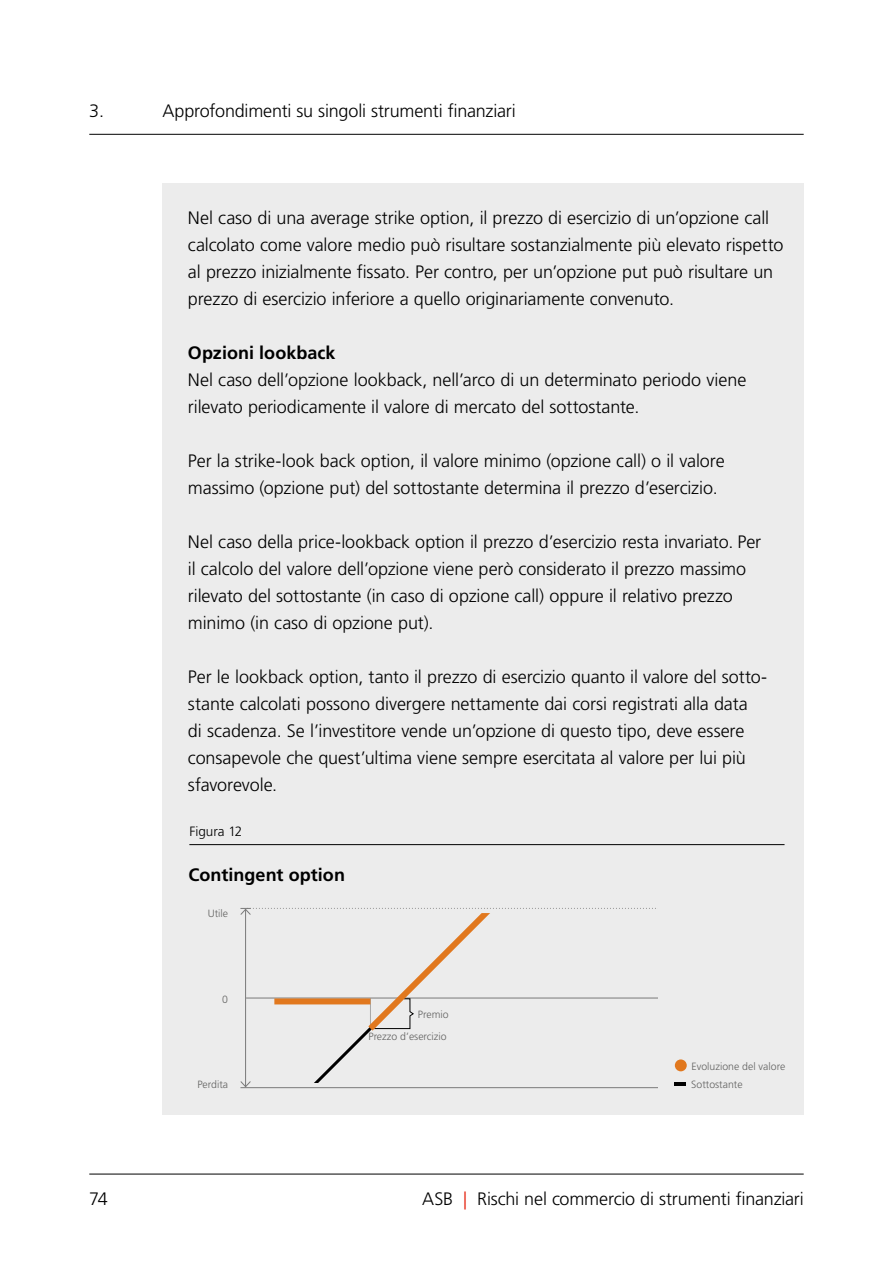
<style>
.page{position:relative;width:893px;height:1263px;background:#fff}
.page>*{position:absolute;margin:0;border:0;box-sizing:border-box;transform-origin:0 0}
.FACTBOX_Body{font:300 18px/27px "Frutiger LT Std";letter-spacing:-.005em;color:#000}
.Titel__fett{font:700 18px "Frutiger LT Std";letter-spacing:.005em;color:#000}
.FACTBOX_Titel{font:700 18px "Frutiger LT Std";letter-spacing:.005em;color:#000}
.Abb{font:300 13.5px "Frutiger LT Std";color:#000}
.Legende_X-Achse{font:300 10.5px "Frutiger LT Std";color:#626261}
.Legende_Y-Achse{font:300 10.5px "Frutiger LT Std";color:#626261}
.s1{color:#e41e0a}
</style>
<div class="page">
<div style="left:162px;top:183px;width:642px;height:149px;background:#ececec"></div>
<div style="left:162px;top:318px;width:642px;height:41px;background:#ececec"></div>
<div style="left:162px;top:345px;width:642px;height:41px;background:#ececec"></div>
<div style="left:162px;top:372px;width:642px;height:68px;background:#ececec"></div>
<div style="left:162px;top:426px;width:642px;height:41px;background:#ececec"></div>
<div style="left:162px;top:453px;width:642px;height:68px;background:#ececec"></div>
<div style="left:162px;top:507px;width:642px;height:41px;background:#ececec"></div>
<div style="left:162px;top:534px;width:642px;height:122px;background:#ececec"></div>
<div style="left:162px;top:642px;width:642px;height:41px;background:#ececec"></div>
<div style="left:162px;top:669px;width:642px;height:149px;background:#ececec"></div>
<div style="left:162px;top:804px;width:642px;height:41px;background:#ececec"></div>
<div style="left:162px;top:831px;width:642px;height:41px;background:#ececec"></div>
<div style="left:162px;top:858px;width:642px;height:41px;background:#ececec"></div>
<div style="left:162px;top:885px;width:642px;height:41px;background:#ececec"></div>
<div style="left:162px;top:912px;width:642px;height:41px;background:#ececec"></div>
<div style="left:162px;top:939px;width:642px;height:41px;background:#ececec"></div>
<div style="left:162px;top:966px;width:642px;height:41px;background:#ececec"></div>
<div style="left:162px;top:993px;width:642px;height:41px;background:#ececec"></div>
<div style="left:162px;top:1020px;width:642px;height:41px;background:#ececec"></div>
<div style="left:162px;top:1047px;width:642px;height:41px;background:#ececec"></div>
<div style="left:162px;top:1074px;width:642px;height:41px;background:#ececec"></div>
<svg style="left:240px;top:907px;width:417px;height:182px"></svg>
<hr style="left:189px;top:844px;width:595px;height:1px;background:#000">
<div style="left:675px;top:1059px;width:12px;height:12px;background:#e1781e;border-radius:50%"></div>
<svg style="left:674px;top:1083px;width:12px;height:3px"></svg>
<hr style="left:89px;top:1174px;width:715px;height:1px;background:#000">
<hr style="left:89px;top:134px;width:715px;height:1px;background:#000">
<p class="FACTBOX_Body" style="left:89px;top:97px;width:16px">3.</p>
<p class="FACTBOX_Body" style="left:162px;top:97px;width:355px">Approfondimenti su singoli strumenti finanziari</p>
<p class="FACTBOX_Body" style="left:188px;top:204px;width:597px">Nel caso di una average strike option, il prezzo di esercizio di un’opzione call calcolato come valore medio può risultare sostanzialmente più elevato rispetto al prezzo inizialmente fissato. Per contro, per un’opzione put può risultare un prezzo di esercizio inferiore a quello originariamente convenuto.</p>
<p class="FACTBOX_Titel" style="left:188px;top:342px;width:149px">Opzioni lookback</p>
<p class="FACTBOX_Body" style="left:188px;top:366px;width:560px">Nel caso dell’opzione lookback, nell’arco di un determinato periodo viene rilevato periodicamente il valore di mercato del sottostante.</p>
<p class="FACTBOX_Body" style="left:188px;top:447px;width:538px">Per la strike-look back option, il valore minimo (opzione call) o il valore massimo (opzione put) del sottostante determina il prezzo d’esercizio.</p>
<p class="FACTBOX_Body" style="left:188px;top:528px;width:575px">Nel caso della price-lookback option il prezzo d’esercizio resta invariato. Per il calcolo del valore dell’opzione viene però considerato il prezzo massimo rilevato del sottostante (in caso di opzione call) oppure il relativo prezzo minimo (in caso di opzione put).</p>
<p class="FACTBOX_Body" style="left:188px;top:663px;width:581px">Per le lookback option, tanto il prezzo di esercizio quanto il valore del sotto&shy;stante calcolati possono divergere nettamente dai corsi registrati alla data<br>di scadenza. Se l’investitore vende un’opzione di questo tipo, deve essere consapevole che quest’ultima viene sempre esercitata al valore per lui più sfavorevole.</p>
<p class="Abb" style="left:189px;top:824px;width:54px">Figura 12</p>
<p class="Titel__fett" style="left:188px;top:864px;width:158px">Contingent option</p>
<p class="Legende_Y-Achse" style="left:208px;top:907px;width:22px">Utile</p>
<p class="Legende_Y-Achse" style="left:222px;top:993px;width:7px">0</p>
<p class="Legende_Y-Achse" style="left:197px;top:1078px;width:32px">Perdita</p>
<p class="Legende_X-Achse" style="left:418px;top:1008px;width:32px">Premio</p>
<p class="Legende_X-Achse" style="left:368px;top:1030px;width:80px">Prezzo d’esercizio</p>
<p class="Legende_X-Achse" style="left:691px;top:1060px;width:95px">Evoluzione del valore</p>
<p class="Legende_X-Achse" style="left:691px;top:1078px;width:53px">Sottostante</p>
<p class="FACTBOX_Body" style="left:89px;top:1185px;width:20px">74</p>
<p class="FACTBOX_Body" style="left:422px;top:1185px;width:383px">ASB <span class="s1">|</span> Rischi nel commercio di strumenti finanziari</p>
</div>
